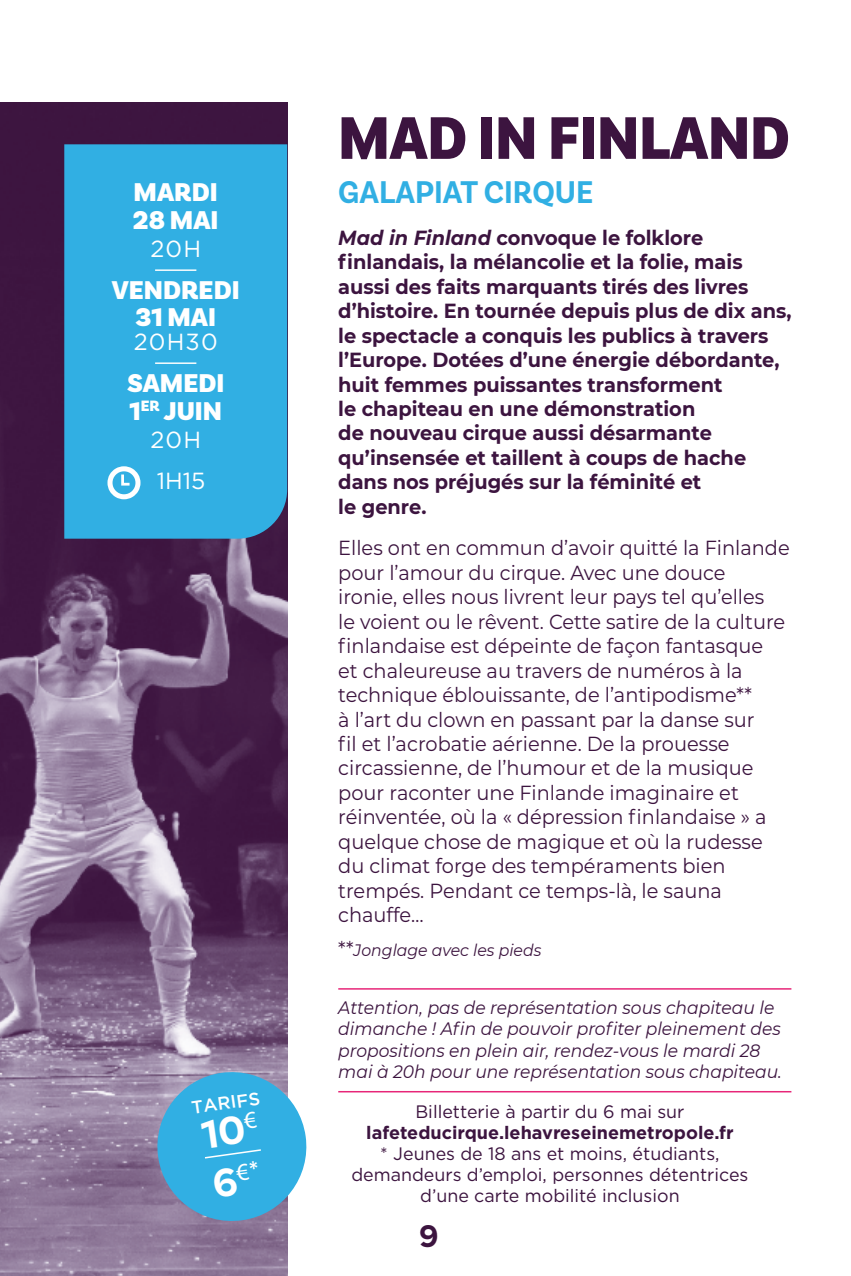
<style>
.page{position:relative;width:851px;height:1276px;background:#fff}
.page>*{position:absolute;margin:0;border:0;box-sizing:border-box;transform-origin:0 0}
.t1{font:900 63px "Basic Sans";color:#3c143f;scale:.94 1}
.t2{font:700 42px/50.4px "Basic Sans";color:#fff}
.t3{font:700 33px "Basic Sans";color:#31afe3;scale:.95 1}
.t4{font:700 33px "Basic Sans";color:#3c143f}
.t5{font:900 27px/27.9px "Basic Sans";color:#fff}
.t6{font:23.4px/41.1px "Gotham";letter-spacing:.05em;color:#fff}
.t7{font:20.4px/24.3px "Montserrat";color:#3c143f;scale:.95 1}
.t8{font:700 20.4px/24.3px "Montserrat";color:#3c143f;scale:.95 1}
.t9{font:italic 18px/21px "Montserrat";color:#3c143f;scale:.95 1}
.t10{font:18px/21px "Gotham";color:#3c143f;text-align:center}
.t11{font:700 18px "Gotham";color:#3c143f}
.t12{font:500 18px "Gotham";color:#fff}
.t13{font:italic 16.5px "Montserrat";color:#3c143f;scale:.95 1}
.s1{font-style:italic}
.s2{font-style:normal;font-size:20.4px}
</style>
<div class="page">
<img style="left:0;top:102px;width:287px;height:1174px">
<div style="left:64px;top:144px;width:223px;height:395px;background:#31afe3"></div>
<hr style="left:155px;top:269px;width:41px;height:2px;background:#fff">
<hr style="left:155px;top:362px;width:41px;height:2px;background:#fff">
<svg style="left:107px;top:466px;width:33px;height:33px"></svg>
<svg style="left:152px;top:1067px;width:155px;height:159px;background:#58acd7"></svg>
<hr style="left:338px;top:988px;width:453px;height:1px;background:#e72678">
<hr style="left:338px;top:1091px;width:453px;height:1px;background:#e72678">
<h3 class="t5" style="left:133px;top:179px;width:87px">MARDI<br>28 MAI</h3>
<p class="t6" style="left:150px;top:228px;width:52px">20H</p>
<h3 class="t5" style="left:112px;top:277px;width:129px;line-height:27px;text-align:center">VENDREDI<br>31 MAI</h3>
<p class="t6" style="left:134px;top:321px;width:85px">20H30</p>
<h3 class="t5" style="left:127px;top:370px;width:99px">SAMEDI<br>1<sup>ER</sup> JUIN</h3>
<p class="t6" style="left:150px;top:419px;width:57px">20H<br>1H15</p>
<h1 class="t1" style="left:338px;top:99px;width:481px">MAD IN FINLAND</h1>
<h3 class="t3" style="left:338px;top:172px;width:270px">GALAPIAT CIRQUE</h3>
<p class="t8" style="left:338px;top:224px;width:478px"><span class="s1">Mad in Finland</span> convoque le folklore finlandais, la mélancolie et la folie, mais aussi des faits marquants tirés des livres d’histoire. En tournée depuis plus de dix ans, le spectacle a conquis les publics à travers l’Europe. Dotées d’une énergie débordante, huit femmes puissantes transforment<br>le chapiteau en une démonstration<br>de nouveau cirque aussi désarmante qu’insensée et taillent à coups de hache dans nos préjugés sur la féminité et<br>le genre.</p>
<p class="t7" style="left:338px;top:535px;width:476px">Elles ont en commun d’avoir quitté la Finlande pour l’amour du cirque. Avec une douce<br>ironie, elles nous livrent leur pays tel qu’elles<br>le voient ou le rêvent. Cette satire de la culture finlandaise est dépeinte de façon fantasque<br>et chaleureuse au travers de numéros à la technique éblouissante, de l’antipodisme**<br>à l’art du clown en passant par la danse sur<br>fil et l’acrobatie aérienne. De la prouesse circassienne, de l’humour et de la musique pour raconter une Finlande imaginaire et réinventée, où la « dépression finlandaise » a quelque chose de magique et où la rudesse du climat forge des tempéraments bien trempés. Pendant ce temps-là, le sauna chauffe…</p>
<p class="t13" style="left:338px;top:938px;width:215px"><span class="s2">**</span>Jonglage avec les pieds</p>
<p class="t9" style="left:338px;top:997px;width:468px">Attention, pas de représentation sous chapiteau le dimanche ! Afin de pouvoir profiter pleinement des propositions en plein air, rendez-vous le mardi 28 mai à 20h pour une représentation sous chapiteau.</p>
<p class="t12" style="left:190px;top:1097px;width:71px;rotate:-8deg">TARIFS</p>
<h2 class="t2" style="left:198px;top:1110px;width:58px;rotate:-8deg">10<sup>€<br></sup>6<sup>€</sup><sup>*</sup></h2>
<p class="t10" style="left:415px;top:1101px;width:270px">Billetterie à partir du 6 mai sur</p>
<p class="t11" style="left:366px;top:1120px;width:369px">lafeteducirque.lehavreseinemetropole.fr</p>
<p class="t10" style="left:351px;top:1143px;width:398px">* Jeunes de 18 ans et moins, étudiants, demandeurs d’emploi, personnes détentrices d’une carte mobilité inclusion</p>
<h3 class="t4" style="left:419px;top:1216px;width:21px">9</h3>
</div>
